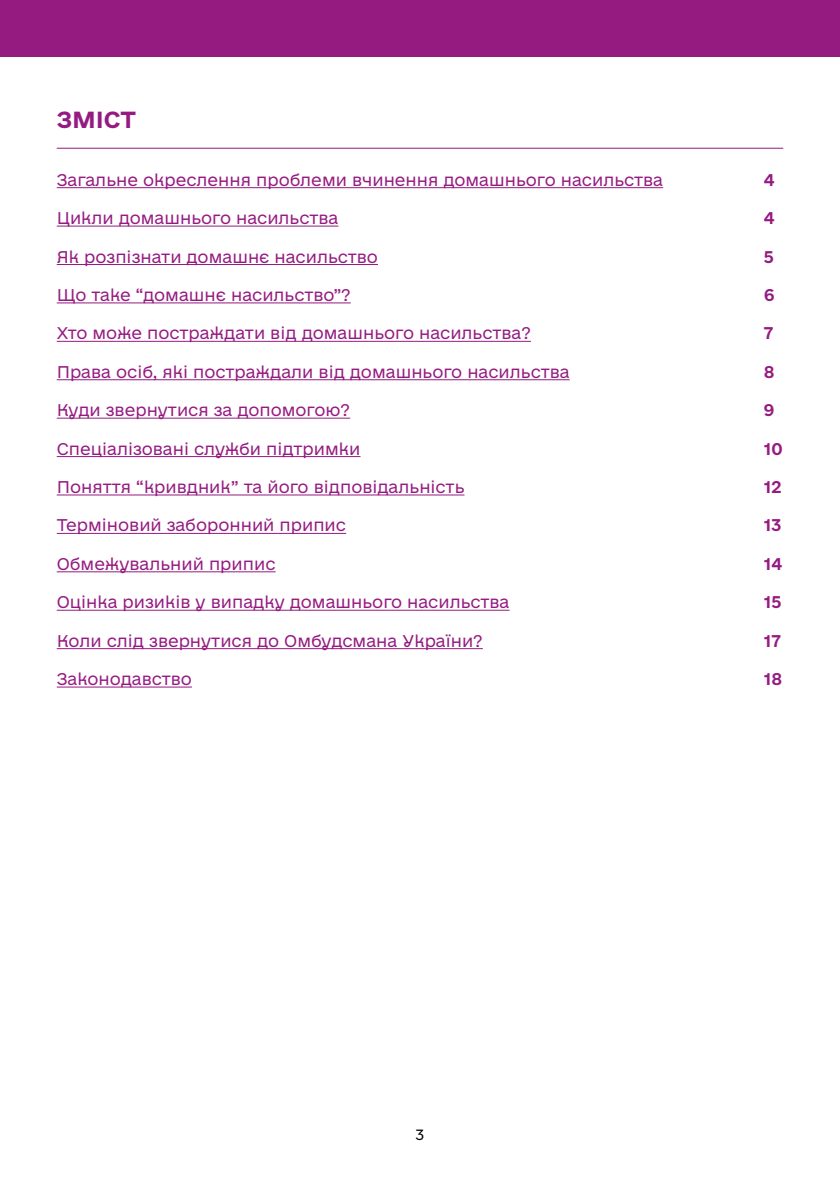
<style>
.page{position:relative;width:840px;height:1191px;background:#fff}
.page>*{position:absolute;margin:0;border:0;box-sizing:border-box;transform-origin:0 0}
.t1{font:22px "e Ukraine Head Bold";color:#951b81}
.t2{font:16px "e Ukraine Head Light";color:#951b81}
.t3{font:16px "e Ukraine Head Bold";color:#951b81}
.t4{font:14px "e Ukraine Head Light";color:#000}
</style>
<div class="page">
<div style="left:0;top:0;width:839px;height:57px;background:#951b81"></div>
<hr style="left:57px;top:148px;width:725px;height:1px;background:#951b81">
<hr style="left:57px;top:187px;width:605px;height:1px;background:#951b81">
<hr style="left:57px;top:226px;width:281px;height:1px;background:#951b81">
<hr style="left:57px;top:264px;width:321px;height:1px;background:#951b81">
<hr style="left:57px;top:302px;width:293px;height:1px;background:#951b81">
<hr style="left:57px;top:341px;width:473px;height:1px;background:#951b81">
<hr style="left:57px;top:379px;width:512px;height:1px;background:#951b81">
<hr style="left:57px;top:418px;width:293px;height:1px;background:#951b81">
<hr style="left:57px;top:456px;width:303px;height:1px;background:#951b81">
<hr style="left:57px;top:494px;width:407px;height:1px;background:#951b81">
<hr style="left:57px;top:533px;width:289px;height:1px;background:#951b81">
<hr style="left:57px;top:571px;width:218px;height:1px;background:#951b81">
<hr style="left:57px;top:610px;width:452px;height:1px;background:#951b81">
<hr style="left:57px;top:648px;width:425px;height:1px;background:#951b81">
<hr style="left:57px;top:686px;width:135px;height:1px;background:#951b81">
<h1 class="t1" style="left:57px;top:108px;width:81px">ЗМІСТ</h1>
<p class="t2" style="left:57px;top:171px;width:607px">Загальне окреслення проблеми вчинення домашнього насильства</p>
<p class="t2" style="left:57px;top:209px;width:283px">Цикли домашнього насильства</p>
<p class="t2" style="left:57px;top:248px;width:322px">Як розпізнати домашнє насильство</p>
<p class="t2" style="left:57px;top:286px;width:295px">Що таке “домашнє насильство”?</p>
<p class="t2" style="left:57px;top:324px;width:475px">Хто може постраждати від домашнього насильства?</p>
<p class="t2" style="left:57px;top:363px;width:514px">Права осіб, які постраждали від домашнього насильства</p>
<p class="t2" style="left:57px;top:401px;width:295px">Куди звернутися за допомогою?</p>
<p class="t2" style="left:57px;top:440px;width:305px">Спеціалізовані служби підтримки</p>
<p class="t2" style="left:57px;top:478px;width:409px">Поняття “кривдник” та його відповідальність</p>
<p class="t2" style="left:57px;top:516px;width:291px">Терміновий заборонний припис</p>
<p class="t2" style="left:57px;top:555px;width:220px">Обмежувальний припис</p>
<p class="t2" style="left:57px;top:593px;width:454px">Оцінка ризиків у випадку домашнього насильства</p>
<p class="t2" style="left:57px;top:632px;width:427px">Коли слід звернутися до Омбудсмана України?</p>
<p class="t2" style="left:57px;top:670px;width:137px">Законодавство</p>
<p class="t3" style="left:763px;top:171px;width:12px">4</p>
<p class="t3" style="left:763px;top:209px;width:12px">4</p>
<p class="t3" style="left:763px;top:248px;width:12px">5</p>
<p class="t3" style="left:763px;top:286px;width:12px">6</p>
<p class="t3" style="left:763px;top:324px;width:11px">7</p>
<p class="t3" style="left:763px;top:363px;width:12px">8</p>
<p class="t3" style="left:763px;top:401px;width:12px">9</p>
<p class="t3" style="left:763px;top:440px;width:21px">10</p>
<p class="t3" style="left:763px;top:478px;width:19px">12</p>
<p class="t3" style="left:763px;top:516px;width:19px">13</p>
<p class="t3" style="left:763px;top:555px;width:20px">14</p>
<p class="t3" style="left:763px;top:593px;width:20px">15</p>
<p class="t3" style="left:763px;top:632px;width:19px">17</p>
<p class="t3" style="left:763px;top:670px;width:20px">18</p>
<p class="t4" style="left:415px;top:1126px;width:10px">3</p>
</div>
